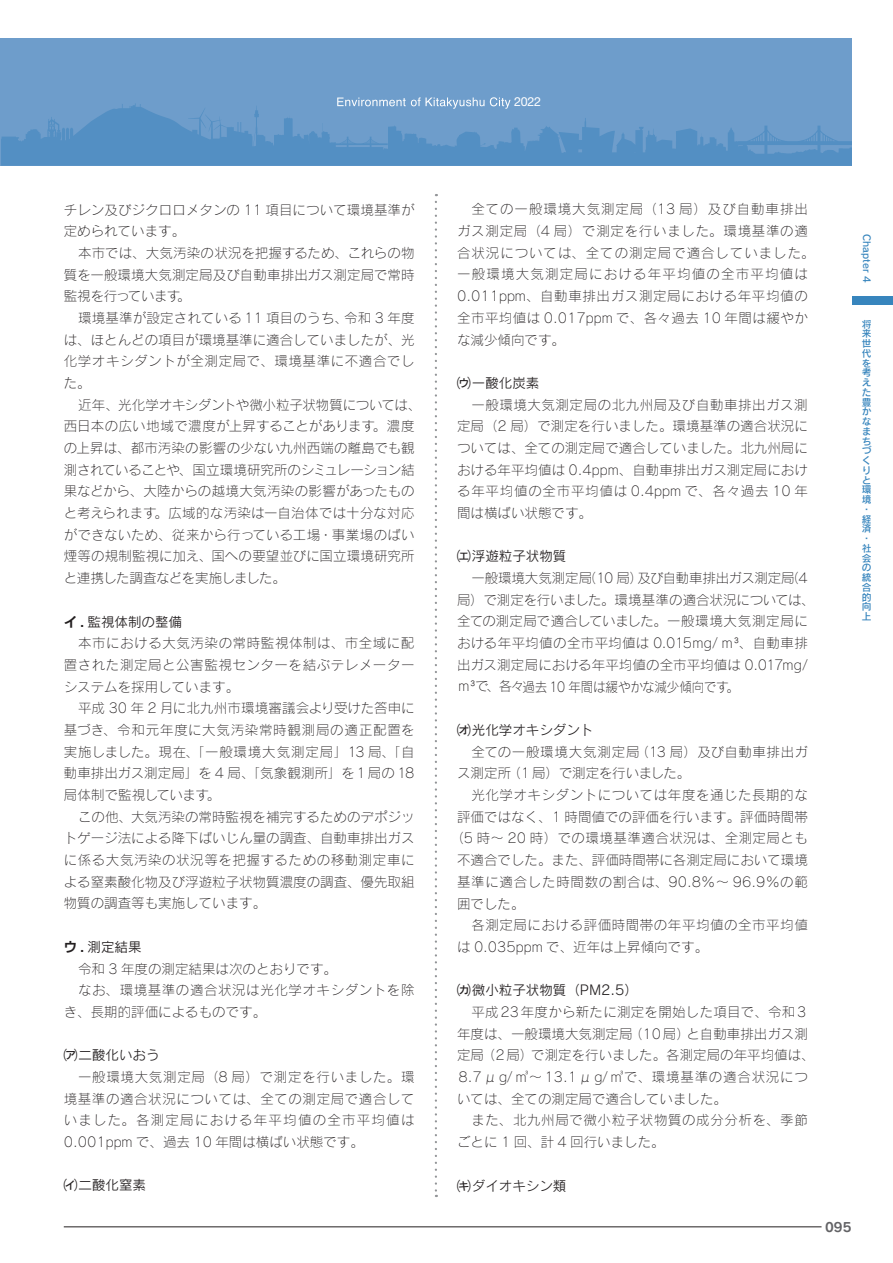
<style>
.page{position:relative;width:893px;height:1263px;background:#fff}
.page>*{position:absolute;margin:0;border:0;box-sizing:border-box;transform-origin:0 0}
.本文スタンダード{font:13.5px/21.8px "Rodin Pro L";letter-spacing:.005em;color:#231f20;text-align:justify}
.本文スタンダード-2{font:13.5px/21.8px "Rodin Pro L";letter-spacing:.05em;color:#231f20}
.本文スタンダード-3{font:13.5px/21.8px "Rodin Pro L";letter-spacing:.04em;color:#231f20}
.アイウエオ{font:13.5px "Rodin Pro M";color:#231f20}
.本文スタンダード-4{font:13.5px/21.8px "Rodin Pro L";letter-spacing:.045em;color:#231f20}
.本文スタンダード-5{font:13.5px "Rodin Pro L";letter-spacing:.035em;color:#231f20}
.t1{font:12.75px "Rodin Pro B";color:#636366}
.t2{font:12.45px "Helvetica Neue LT Std";color:#fff}
.t3{font:9.75px/9.8px "Rodin Pro DB";color:#3785bd}
.s1{font-family:"Shin Go Pro De";font-weight:700}
.s2{font-family:"Rodin Pro DB"}
</style>
<div class="page">
<div style="left:0;top:38px;width:852px;height:128px;background:#6e9dcb"></div>
<svg style="left:1px;top:103px;width:851px;height:63px"></svg>
<svg style="left:528px;top:140px;width:12px;height:2px"></svg>
<svg style="left:337px;top:97px;width:173px;height:12px"></svg>
<div style="left:852px;top:296px;width:41px;height:9px;background:#3785bd"></div>
<hr style="left:64px;top:1226px;width:757px;height:1px;background:#231f20">
<svg style="left:435px;top:202px;width:2px;height:995px"></svg>
<p class="本文スタンダード" style="left:64px;top:198px;width:352px">チレン及びジクロロメタンの 11 項目について環境基準が定められています。</p>
<p class="本文スタンダード" style="left:64px;top:242px;width:352px;text-indent:14px">本市では、大気汚染の状況を把握するため、これらの物質を一般環境大気測定局及び自動車排出ガス測定局で常時監視を行っています。</p>
<p class="本文スタンダード" style="left:64px;top:307px;width:352px;text-indent:14px">環境基準が設定されている 11 項目のうち、令和 3 年度は、ほとんどの項目が環境基準に適合していましたが、光化学オキシダントが全測定局で、環境基準に不適合でした。</p>
<p class="本文スタンダード" style="left:64px;top:393px;width:359px;text-align:left;text-indent:14px">近年、光化学オキシダントや微小粒子状物質については、西日本の広い地域で濃度が上昇することがあります。濃度の上昇は、都市汚染の影響の少ない九州西端の離島でも観測されていることや、国立環境研究所のシミュレーション結果などから、大陸からの越境大気汚染の影響があったものと考えられます。広域的な汚染は一自治体では十分な対応ができないため、従来から行っている工場・事業場のばい煙等の規制監視に加え、国への要望並びに国立環境研究所と連携した調査などを実施しました。</p>
<p class="アイウエオ" style="left:64px;top:613px;width:120px"><span class="s1">イ .</span> 監視体制の整備</p>
<p class="本文スタンダード" style="left:64px;top:632px;width:352px;text-indent:14px">本市における大気汚染の常時監視体制は、市全域に配置された測定局と公害監視センターを結ぶテレメーターシステムを採用しています。</p>
<p class="本文スタンダード" style="left:64px;top:697px;width:352px;text-indent:14px">平成 30 年 2 月に北九州市環境審議会より受けた答申に基づき、令和元年度に大気汚染常時観測局の適正配置を実施しました。現在、「一般環境大気測定局」13 局、「自動車排出ガス測定局」を 4 局、「気象観測所」を1局の 18局体制で監視しています。</p>
<p class="本文スタンダード" style="left:64px;top:805px;width:352px;text-indent:14px">この他、大気汚染の常時監視を補完するためのデポジットゲージ法による降下ばいじん量の調査、自動車排出ガスに係る大気汚染の状況等を把握するための移動測定車による窒素酸化物及び浮遊粒子状物質濃度の調査、優先取組物質の調査等も実施しています。</p>
<p class="アイウエオ" style="left:64px;top:938px;width:79px"><span class="s1">ウ .</span> 測定結果</p>
<p class="本文スタンダード" style="left:78px;top:957px;width:261px">令和 3 年度の測定結果は次のとおりです。</p>
<p class="本文スタンダード-3" style="left:64px;top:979px;width:352px;text-indent:14px">なお、環境基準の適合状況は光化学オキシダントを除き、長期的評価によるものです。</p>
<p class="アイウエオ" style="left:64px;top:1046px;width:97px"><span class="s2">ア</span>二酸化いおう</p>
<p class="本文スタンダード" style="left:64px;top:1065px;width:352px;text-indent:14px">一般環境大気測定局（8 局）で測定を行いました。環境基準の適合状況については、全ての測定局で適合していました。各測定局における年平均値の全市平均値は0.001ppm で、過去 10 年間は横ばい状態です。</p>
<p class="アイウエオ" style="left:64px;top:1176px;width:84px"><span class="s2">イ</span>二酸化窒素</p>
<p class="t2" style="left:514px;top:95px;width:28px">2022</p>
<p class="本文スタンダード-2" style="left:457px;top:198px;width:359px;text-indent:14px">全ての一般環境大気測定局（13 局）及び自動車排出ガス測定局（4 局）で測定を行いました。環境基準の適合状況については、全ての測定局で適合していました。一般環境大気測定局における年平均値の全市平均値は<br>0.011ppm、自動車排出ガス測定局における年平均値の全市平均値は 0.017ppm で、各々過去 10 年間は緩やかな減少傾向です。</p>
<p class="アイウエオ" style="left:457px;top:374px;width:84px"><span class="s2">ウ</span>一酸化炭素</p>
<p class="本文スタンダード" style="left:457px;top:393px;width:352px;text-indent:14px">一般環境大気測定局の北九州局及び自動車排出ガス測定局（2 局）で測定を行いました。環境基準の適合状況については、全ての測定局で適合していました。北九州局における年平均値は 0.4ppm、自動車排出ガス測定局における年平均値の全市平均値は 0.4ppm で、各々過去 10 年間は横ばい状態です。</p>
<p class="アイウエオ" style="left:457px;top:547px;width:111px"><span class="s2">エ</span>浮遊粒子状物質</p>
<p class="本文スタンダード" style="left:457px;top:567px;width:359px;text-align:left;text-indent:14px">一般環境大気測定局（10 局）及び自動車排出ガス測定局（4局）で測定を行いました。環境基準の適合状況については、全ての測定局で適合していました。一般環境大気測定局における年平均値の全市平均値は 0.015mg/ ｍ３、自動車排出ガス測定局における年平均値の全市平均値は 0.017mg/ｍ３で、各々過去 10 年間は緩やかな減少傾向です。</p>
<p class="アイウエオ" style="left:457px;top:721px;width:138px"><span class="s2">オ</span>光化学オキシダント</p>
<p class="本文スタンダード" style="left:457px;top:740px;width:352px;text-indent:14px">全ての一般環境大気測定局（13 局）及び自動車排出ガス測定所（1 局）で測定を行いました。</p>
<p class="本文スタンダード-3" style="left:471px;top:784px;width:338px">光化学オキシダントについては年度を通じた長期的な</p>
<p class="本文スタンダード" style="left:457px;top:805px;width:352px">評価ではなく、1 時間値での評価を行います。評価時間帯</p>
<p class="本文スタンダード-5" style="left:450px;top:830px;width:359px">（5 時〜 20 時）での環境基準適合状況は、全測定局とも</p>
<p class="本文スタンダード" style="left:457px;top:849px;width:352px">不適合でした。また、評価時間帯に各測定局において環境</p>
<p class="本文スタンダード-2" style="left:457px;top:870px;width:352px">基準に適合した時間数の割合は、90.8％〜 96.9％の範</p>
<p class="本文スタンダード" style="left:457px;top:892px;width:69px">囲でした。</p>
<p class="本文スタンダード-3" style="left:457px;top:914px;width:352px;text-indent:14px">各測定局における評価時間帯の年平均値の全市平均値は 0.035ppm で、近年は上昇傾向です。</p>
<p class="アイウエオ" style="left:457px;top:981px;width:182px"><span class="s2">カ</span>微小粒子状物質（PM2.5）</p>
<p class="本文スタンダード" style="left:457px;top:1000px;width:359px;text-align:left;text-indent:14px">平成23年度から新たに測定を開始した項目で、令和3年度は、一般環境大気測定局（10局）と自動車排出ガス測定局（2局）で測定を行いました。各測定局の年平均値は、<br>8.7μg/㎥～ 13.1μg/㎥で、環境基準の適合状況については、全ての測定局で適合していました。</p>
<p class="本文スタンダード-4" style="left:457px;top:1109px;width:352px;text-indent:14px">また、北九州局で微小粒子状物質の成分分析を、季節ごとに 1 回、計 4 回行いました。</p>
<p class="アイウエオ" style="left:457px;top:1177px;width:111px"><span class="s2">キ</span>ダイオキシン類</p>
<p class="t3" style="left:872px;top:234px;width:50px;rotate:90deg">Chapter 4</p>
<p class="t3" style="left:862px;top:319px;width:11px">将来世代を考えた豊かなまちづくりと環境・経済・社会の統合的向上</p>
<p class="t1" style="left:825px;top:1218px;width:28px">095</p>
</div>
